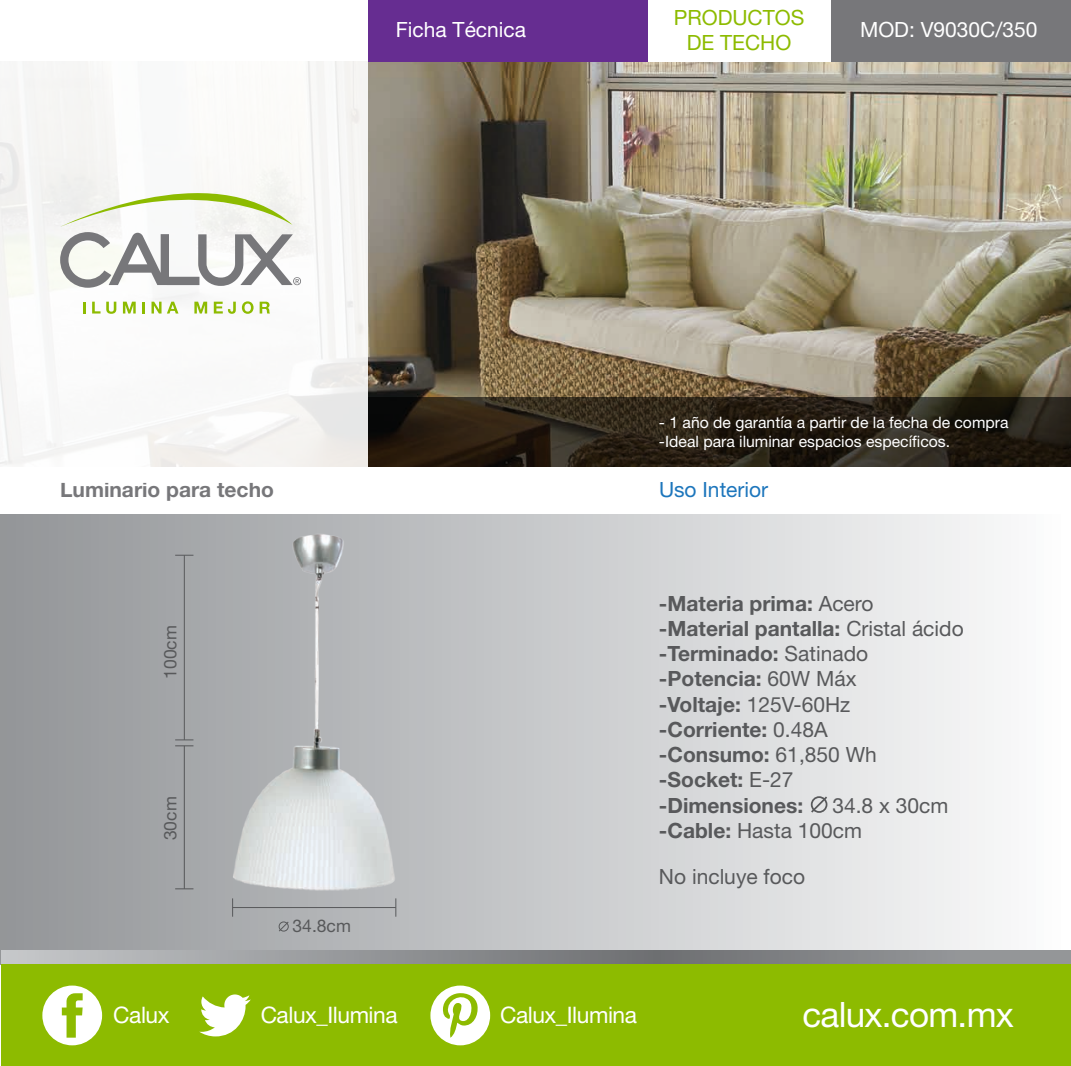
<style>
.page{position:relative;width:1071px;height:1066px;background:#fff}
.page>*{position:absolute;margin:0;border:0;box-sizing:border-box;transform-origin:0 0}
.t1{font:35px "Helvetica Neue";letter-spacing:-.02em;color:#fff}
.t2{font:300 23.62px "Helvetica Neue";letter-spacing:-.02em;color:#fff}
.t3{font:22.75px "Helvetica Neue";letter-spacing:-.02em;color:#fff}
.t4{font:700 21px/25.2px "Helvetica Neue";color:#58595b}
.t5{font:21px/25.2px "Helvetica Neue";color:#58595b}
.t6{font:21px "Helvetica Neue";color:#fff}
.t7{font:700 21px "Helvetica Neue";color:#77777a}
.t8{font:21px/25.2px "Helvetica Neue";color:#8dbb00;text-align:center}
.t9{font:21px "Helvetica Neue";color:#1d76bc}
.t10{font:17.5px "Helvetica Neue";color:#58595b}
.t11{font:15.75px/18.9px "Helvetica Neue";color:#fff}
.s1{font-weight:400}
.s2{font-weight:700}
</style>
<div class="page">
<div style="left:1px;top:514px;width:1069px;height:450px;background:linear-gradient(to right,#929598,#fcfdfd)"></div>
<svg style="left:1px;top:950px;width:1070px;height:14px;background:#919396"></svg>
<svg style="left:809px;top:794px;width:20px;height:20px"></svg>
<img style="left:368px;top:61px;width:703px;height:336px">
<svg style="left:368px;top:397px;width:703px;height:69px;background:#271f14"></svg>
<div style="left:831px;top:0;width:240px;height:61px;background:#77777a"></div>
<div style="left:368px;top:0;width:279px;height:61px;background:#662d91"></div>
<svg style="left:83px;top:302px;width:3px;height:11px"></svg>
<svg style="left:92px;top:301px;width:24px;height:13px"></svg>
<svg style="left:123px;top:301px;width:13px;height:12px"></svg>
<svg style="left:142px;top:302px;width:3px;height:11px"></svg>
<svg style="left:152px;top:301px;width:26px;height:12px"></svg>
<svg style="left:194px;top:301px;width:13px;height:12px"></svg>
<svg style="left:214px;top:301px;width:22px;height:13px"></svg>
<svg style="left:242px;top:301px;width:12px;height:13px"></svg>
<svg style="left:260px;top:301px;width:10px;height:12px"></svg>
<svg style="left:60px;top:152px;width:241px;height:136px"></svg>
<div style="left:1px;top:964px;width:1070px;height:101px;background:#8dbb00"></div>
<svg style="left:42px;top:985px;width:60px;height:60px"></svg>
<svg style="left:199px;top:994px;width:52px;height:42px"></svg>
<svg style="left:430px;top:985px;width:60px;height:60px"></svg>
<svg style="left:278px;top:920px;width:12px;height:12px"></svg>
<hr style="left:233px;top:906px;width:163px;height:1px;background:#58595b">
<svg style="left:395px;top:902px;width:1px;height:14px"></svg>
<svg style="left:232px;top:902px;width:1px;height:14px"></svg>
<hr style="left:184px;top:555px;width:1px;height:184px;background:#58595b">
<svg style="left:175px;top:554px;width:18px;height:1px"></svg>
<hr style="left:184px;top:745px;width:1px;height:143px;background:#58595b">
<svg style="left:175px;top:739px;width:18px;height:7px"></svg>
<svg style="left:175px;top:888px;width:18px;height:1px"></svg>
<img style="left:222px;top:530px;width:186px;height:372px">
<p class="t6" style="left:396px;top:17px;width:132px">Ficha Técnica</p>
<p class="t8" style="left:674px;top:4px;width:132px">PRODUCTOS<br>DE TECHO</p>
<p class="t6" style="left:860px;top:17px;width:179px">MOD: V9030C/350</p>
<p class="t11" style="left:659px;top:412px;width:351px">- 1 año de garantía a partir de la fecha de compra -Ideal para iluminar espacios específicos.</p>
<p class="t7" style="left:60px;top:476px;width:215px">Luminario para techo</p>
<p class="t9" style="left:659px;top:477px;width:111px">Uso Interior</p>
<p class="t10" style="left:160px;top:678px;width:55px;rotate:-90deg">100cm</p>
<p class="t10" style="left:160px;top:840px;width:45px;rotate:-90deg">30cm</p>
<p class="t10" style="left:293px;top:915px;width:60px">34.8cm</p>
<p class="t4" style="left:659px;top:590px;width:306px">-Materia prima: <span class="s1">Acero </span>-Material pantalla: <span class="s1">Cristal ácido </span>-Terminado: <span class="s1">Satinado </span>-Potencia: <span class="s1">60W Máx<br></span>-Voltaje: <span class="s1">125V-60Hz </span>-Corriente: <span class="s1">0.48A<br></span>-Consumo: <span class="s1">61,850 Wh </span>-Socket: <span class="s1">E-27<br></span>-Dimensiones:</p>
<p class="t5" style="left:659px;top:792px;width:291px;text-indent:173px">34.8 x 30cm <span class="s2">-Cable:</span> Hasta 100cm</p>
<p class="t5" style="left:659px;top:863px;width:148px">No incluye foco</p>
<p class="t2" style="left:501px;top:1001px;width:136px">Calux_Ilumina</p>
<h1 class="t1" style="left:803px;top:993px;width:213px">calux.com.mx</h1>
<p class="t2" style="left:114px;top:1001px;width:57px">Calux</p>
<p class="t3" style="left:261px;top:1000px;width:138px">Calux_Ilumina</p>
<p class="t2" style="left:262px;top:1001px;width:136px">Calux_Ilumina</p>
<p class="t3" style="left:500px;top:1000px;width:138px">Calux_Ilumina</p>
<p class="t3" style="left:158px;top:1000px;width:13px">x</p>
</div>
